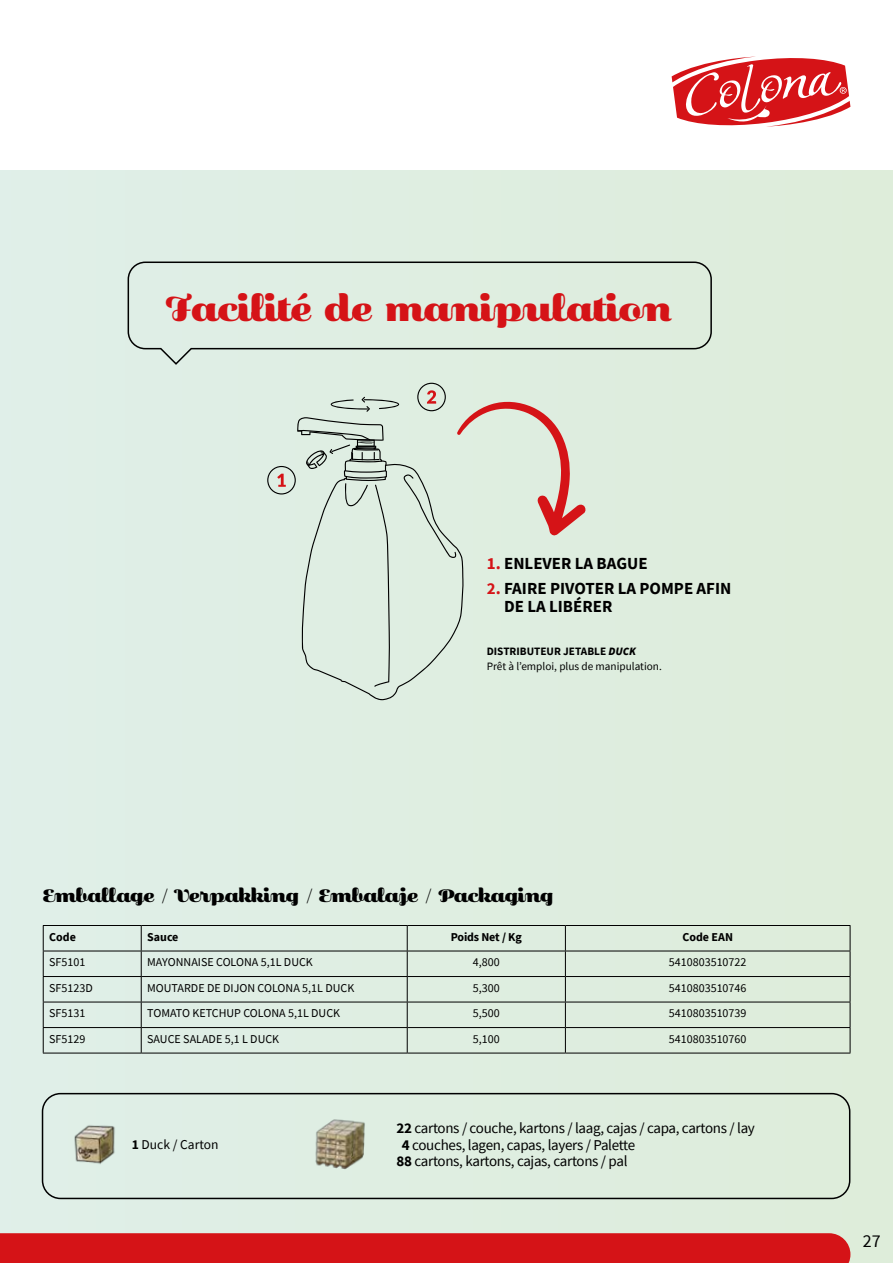
<style>
.page{position:relative;width:893px;height:1263px;background:#fff}
.page>*{position:absolute;margin:0;border:0;box-sizing:border-box;transform-origin:0 0}
.t1{font:34.5px "Primot Pro";color:#d51317}
.t2{font:18px "Primot Pro";color:#000}
.t3{font:18px "Source Sans Pro";color:#000}
.t4{font:700 16.8px/18px "Source Sans Pro";color:#000}
.t5{font:15px "Source Sans Pro";letter-spacing:-.02em;color:#000}
.t6{font:13.5px "Source Sans Pro";color:#000}
.t7{font:12px "Source Sans Pro";color:#000}
.t8{font:700 12px "Source Sans Pro";color:#000}
.t9{font:11.25px/14.7px "Source Sans Pro";color:#000}
.s1{color:#d51317}
.s2{font-weight:700}
.s3{font-weight:900;font-style:italic}
</style>
<div class="page">
<div style="left:0;top:170px;width:893px;height:1093px;background:#dfeee1"></div>
<div style="left:0;top:1233px;width:850px;height:30px;background:#d51317"></div>
<div style="left:42px;top:1093px;width:808px;height:106px;border:2px solid #000;border-radius:18px"></div>
<img style="left:74px;top:1125px;width:41px;height:39px">
<img style="left:315px;top:1119px;width:50px;height:51px">
<hr style="left:43px;top:925px;width:98px;height:1px;background:#000">
<hr style="left:141px;top:925px;width:266px;height:1px;background:#000">
<hr style="left:407px;top:925px;width:158px;height:1px;background:#000">
<hr style="left:565px;top:925px;width:285px;height:1px;background:#000">
<hr style="left:43px;top:951px;width:98px;height:1px;background:#000">
<hr style="left:141px;top:951px;width:266px;height:1px;background:#000">
<hr style="left:407px;top:951px;width:158px;height:1px;background:#000">
<hr style="left:565px;top:951px;width:285px;height:1px;background:#000">
<hr style="left:43px;top:976px;width:98px;height:1px;background:#000">
<hr style="left:141px;top:976px;width:266px;height:1px;background:#000">
<hr style="left:407px;top:976px;width:158px;height:1px;background:#000">
<hr style="left:565px;top:976px;width:285px;height:1px;background:#000">
<hr style="left:43px;top:1002px;width:98px;height:1px;background:#000">
<hr style="left:141px;top:1002px;width:266px;height:1px;background:#000">
<hr style="left:407px;top:1002px;width:158px;height:1px;background:#000">
<hr style="left:565px;top:1002px;width:285px;height:1px;background:#000">
<hr style="left:43px;top:1027px;width:98px;height:1px;background:#000">
<svg style="left:43px;top:926px;width:1px;height:127px"></svg>
<hr style="left:141px;top:1027px;width:266px;height:1px;background:#000">
<svg style="left:141px;top:926px;width:1px;height:127px"></svg>
<hr style="left:407px;top:1027px;width:158px;height:1px;background:#000">
<svg style="left:407px;top:926px;width:1px;height:127px"></svg>
<hr style="left:565px;top:1027px;width:285px;height:1px;background:#000">
<svg style="left:565px;top:926px;width:1px;height:127px"></svg>
<svg style="left:850px;top:926px;width:1px;height:127px"></svg>
<hr style="left:43px;top:1053px;width:98px;height:1px;background:#000">
<hr style="left:141px;top:1053px;width:266px;height:1px;background:#000">
<hr style="left:407px;top:1053px;width:158px;height:1px;background:#000">
<hr style="left:565px;top:1053px;width:285px;height:1px;background:#000">
<svg style="left:277px;top:474px;width:9px;height:13px"></svg>
<div style="left:267px;top:466px;width:29px;height:28px;border:1px solid #000;border-radius:50%"></div>
<div style="left:417px;top:383px;width:29px;height:28px;border:1px solid #000;border-radius:50%"></div>
<svg style="left:127px;top:261px;width:585px;height:104px"></svg>
<svg style="left:297px;top:390px;width:289px;height:310px"></svg>
<svg style="left:672px;top:56px;width:178px;height:71px"></svg>
<h1 class="t1" style="left:165px;top:289px;width:508px">Facilité de manipulation</h1>
<h3 class="t4" style="left:487px;top:555px;width:162px"><span class="s1">1.</span> ENLEVER LA BAGUE</h3>
<h3 class="t4" style="left:504px;top:579px;width:229px;text-indent:-17px"><span class="s1">2.</span> FAIRE PIVOTER LA POMPE AFIN<br>DE LA LIBÉRER</h3>
<p class="t9" style="left:487px;top:644px;width:177px"><span class="s2">DISTRIBUTEUR JETABLE</span> <span class="s3">DUCK<br></span>Prêt à l’emploi, plus de manipulation.</p>
<h2 class="t2" style="left:43px;top:885px;width:512px">Emballage / Verpakking / Embalaje / Packaging</h2>
<p class="t8" style="left:49px;top:928px;width:28px">Code</p>
<p class="t8" style="left:147px;top:928px;width:33px">Sauce</p>
<p class="t8" style="left:451px;top:928px;width:73px">Poids Net / Kg</p>
<p class="t8" style="left:682px;top:928px;width:52px">Code EAN</p>
<p class="t7" style="left:49px;top:954px;width:38px">SF5101</p>
<p class="t7" style="left:147px;top:954px;width:167px">MAYONNAISE COLONA 5,1L DUCK</p>
<p class="t7" style="left:473px;top:954px;width:28px">4,800</p>
<p class="t7" style="left:669px;top:954px;width:79px">5410803510722</p>
<p class="t7" style="left:49px;top:980px;width:45px">SF5123D</p>
<p class="t7" style="left:147px;top:980px;width:209px">MOUTARDE DE DIJON COLONA 5,1L DUCK</p>
<p class="t7" style="left:473px;top:980px;width:28px">5,300</p>
<p class="t7" style="left:669px;top:980px;width:79px">5410803510746</p>
<p class="t7" style="left:49px;top:1005px;width:38px">SF5131</p>
<p class="t7" style="left:147px;top:1005px;width:194px">TOMATO KETCHUP COLONA 5,1L DUCK</p>
<p class="t7" style="left:473px;top:1005px;width:28px">5,500</p>
<p class="t7" style="left:669px;top:1005px;width:79px">5410803510739</p>
<p class="t7" style="left:49px;top:1031px;width:38px">SF5129</p>
<p class="t7" style="left:147px;top:1031px;width:133px">SAUCE SALADE 5,1 L DUCK</p>
<p class="t7" style="left:473px;top:1031px;width:28px">5,100</p>
<p class="t7" style="left:669px;top:1031px;width:79px">5410803510760</p>
<p class="t6" style="left:132px;top:1136px;width:88px"><span class="s2">1</span> Duck / Carton</p>
<p class="t5" style="left:396px;top:1118px;width:360px"><span class="s2">22</span> cartons / couche, kartons / laag, cajas / capa, cartons / lay</p>
<p class="t5" style="left:402px;top:1135px;width:235px"><span class="s2">4</span> couches, lagen, capas, layers / Palette</p>
<p class="t5" style="left:396px;top:1151px;width:232px"><span class="s2">88</span> cartons, kartons, cajas, cartons / pal</p>
<h2 class="t3" style="left:863px;top:1229px;width:19px">27</h2>
</div>
